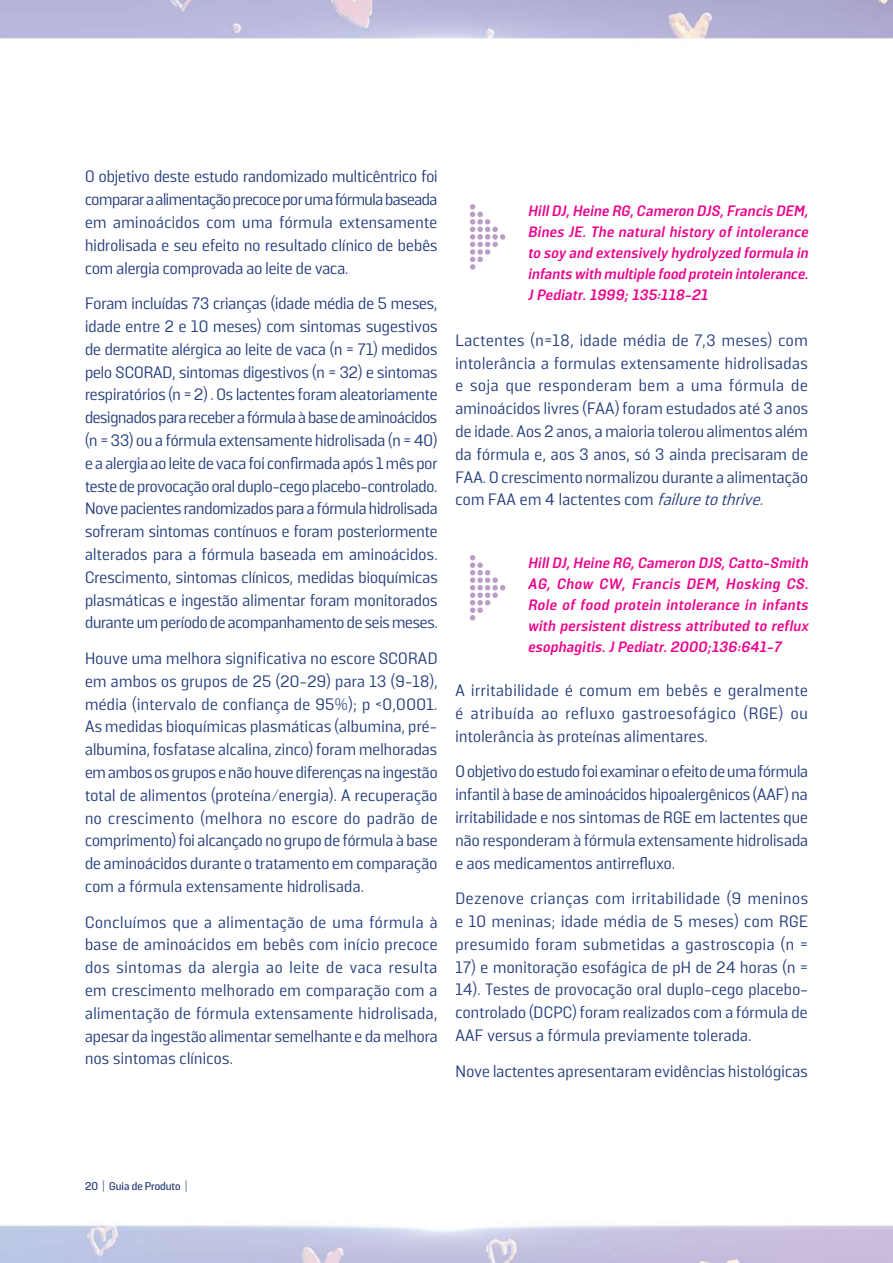
<style>
.page{position:relative;width:893px;height:1263px;background:#fff}
.page>*{position:absolute;margin:0;border:0;box-sizing:border-box;transform-origin:0 0}
.t1{font:16.5px/22.8px "Solido";letter-spacing:.015em;color:#243d7c;text-align:justify}
.t2{font:italic 600 15px/21px "Solido";color:#ed028c;text-align:justify}
.t3{font:500 11.25px "Solido";color:#213871}
.s1{font-style:italic}
</style>
<div class="page">
<img style="left:0;top:0;width:893px;height:1263px">
<svg style="left:470px;top:204px;width:35px;height:66px"></svg>
<svg style="left:470px;top:555px;width:35px;height:65px"></svg>
<p class="t1" style="left:85px;top:166px;width:354px">O objetivo deste estudo randomizado multicêntrico foi comparar a alimentação precoce por uma fórmula baseada em aminoácidos com uma fórmula extensamente hidrolisada e seu efeito no resultado clínico de bebês com alergia comprovada ao leite de vaca.</p>
<p class="t1" style="left:85px;top:293px;width:354px">Foram incluídas 73 crianças (idade média de 5 meses, idade entre 2 e 10 meses) com sintomas sugestivos de dermatite alérgica ao leite de vaca (n = 71) medidos pelo SCORAD, sintomas digestivos (n = 32) e sintomas respiratórios (n = 2) . Os lactentes foram aleatoriamente designados para receber a fórmula à base de aminoácidos (n = 33) ou a fórmula extensamente hidrolisada (n = 40) e a alergia ao leite de vaca foi confirmada após 1 mês por teste de provocação oral duplo-cego placebo-controlado.<br>Nove pacientes randomizados para a fórmula hidrolisada sofreram sintomas contínuos e foram posteriormente alterados para a fórmula baseada em aminoácidos.<br>Crescimento, sintomas clínicos, medidas bioquímicas plasmáticas e ingestão alimentar foram monitorados durante um período de acompanhamento de seis meses.</p>
<p class="t1" style="left:85px;top:648px;width:354px">Houve uma melhora significativa no escore SCORAD em ambos os grupos de 25 (20-29) para 13 (9-18), média (intervalo de confiança de 95%); p &lt;0,0001.<br>As medidas bioquímicas plasmáticas (albumina, pré&shy;albumina, fosfatase alcalina, zinco) foram melhoradas em ambos os grupos e não houve diferenças na ingestão total de alimentos (proteína/energia). A recuperação no crescimento (melhora no escore do padrão de comprimento) foi alcançado no grupo de fórmula à base de aminoácidos durante o tratamento em comparação com a fórmula extensamente hidrolisada.</p>
<p class="t1" style="left:85px;top:911px;width:354px">Concluímos que a alimentação de uma fórmula à base de aminoácidos em bebês com início precoce dos sintomas da alergia ao leite de vaca resulta em crescimento melhorado em comparação com a alimentação de fórmula extensamente hidrolisada, apesar da ingestão alimentar semelhante e da melhora nos sintomas clínicos.</p>
<p class="t2" style="left:528px;top:201px;width:285px">HillDJ,Heine RG,Cameron DJS,Francis DEM, Bines JE. The natural history of intolerance to soy and extensively hydrolyzed formula in infants with multiple food protein intolerance.<br>JPediatr.1999;135:118-21</p>
<p class="t1" style="left:455px;top:329px;width:354px">Lactentes (n=18, idade média de 7,3 meses) com intolerância a formulas extensamente hidrolisadas e soja que responderam bem a uma fórmula de aminoácidos livres (FAA) foram estudados até 3 anos de idade. Aos 2 anos, a maioria tolerou alimentos além da fórmula e, aos 3 anos, só 3 ainda precisaram de FAA. O crescimento normalizou durante a alimentação com FAA em 4 lactentes com <span class="s1">failuretothrive.</span></p>
<p class="t2" style="left:528px;top:554px;width:285px">HillDJ,Heine RG,Cameron DJS,Catto-Smith AG, Chow CW, Francis DEM, Hosking CS.<br>Role of food protein intolerance in infants with persistent distress attributed to reflux esophagitis.JPediatr.2000;136:641-7</p>
<p class="t1" style="left:455px;top:680px;width:354px">A irritabilidade é comum em bebês e geralmente é atribuída ao refluxo gastroesofágico (RGE) ou intolerância às proteínas alimentares.</p>
<p class="t1" style="left:455px;top:761px;width:354px">O objetivo do estudo foi examinar o efeito de uma fórmula infantil à base de aminoácidos hipoalergênicos (AAF) na irritabilidade e nos sintomas de RGE em lactentes que não responderam à fórmula extensamente hidrolisada e aos medicamentos antirrefluxo.</p>
<p class="t1" style="left:455px;top:888px;width:354px">Dezenove crianças com irritabilidade (9 meninos e 10 meninas; idade média de 5 meses) com RGE presumido foram submetidas a gastroscopia (n =</p>
<p class="t1" style="left:455px;top:956px;width:354px">17) e monitoração esofágica de pH de 24 horas (n = 14). Testes de provocação oral duplo-cego placebo&shy;controlado (DCPC) foram realizados com a fórmula de AAF versus a fórmula previamente tolerada.</p>
<p class="t1" style="left:455px;top:1060px;width:354px">Nove lactentes apresentaram evidências histológicas</p>
<p class="t3" style="left:85px;top:1180px;width:104px">20 | Guia de Produto |</p>
</div>
